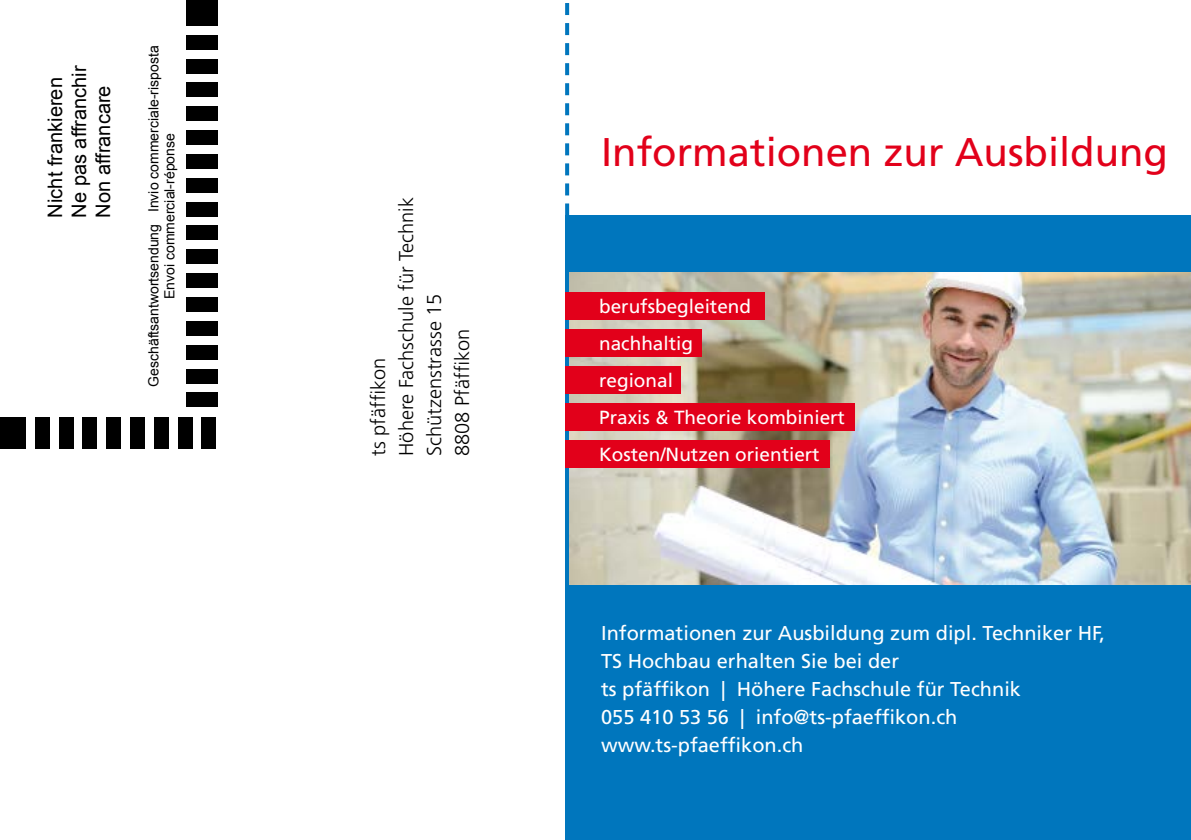
<style>
.page{position:relative;width:1191px;height:840px;background:#fff}
.page>*{position:absolute;margin:0;border:0;box-sizing:border-box;transform-origin:0 0}
.t1{font:40px "Frutiger";color:#e2001a}
.t2{font:20px/28px "Frutiger";color:#fff}
.t3{font:300 20px/28px "Frutiger";color:#000}
.t4{font:20px/24px "Arial";color:#000}
.t5{font:19px/36.8px "Frutiger";color:#fff}
.t6{font:14px/16px "Arial";color:#000;text-align:center}
</style>
<div class="page">
<svg style="left:565px;top:3px;width:4px;height:212px"></svg>
<div style="left:565px;top:215px;width:626px;height:624px;background:#0076bd"></div>
<img style="left:569px;top:272px;width:622px;height:312px">
<div style="left:0;top:417px;width:26px;height:31px;background:#000"></div>
<div style="left:35px;top:417px;width:14px;height:31px;background:#000"></div>
<div style="left:59px;top:417px;width:14px;height:31px;background:#000"></div>
<div style="left:83px;top:417px;width:14px;height:31px;background:#000"></div>
<div style="left:107px;top:417px;width:14px;height:31px;background:#000"></div>
<div style="left:130px;top:417px;width:15px;height:31px;background:#000"></div>
<div style="left:154px;top:417px;width:14px;height:31px;background:#000"></div>
<div style="left:178px;top:417px;width:14px;height:31px;background:#000"></div>
<div style="left:202px;top:417px;width:14px;height:31px;background:#000"></div>
<div style="left:186px;top:392px;width:31px;height:14px;background:#000"></div>
<div style="left:186px;top:369px;width:31px;height:14px;background:#000"></div>
<div style="left:186px;top:345px;width:31px;height:14px;background:#000"></div>
<div style="left:186px;top:321px;width:31px;height:14px;background:#000"></div>
<div style="left:186px;top:297px;width:31px;height:14px;background:#000"></div>
<div style="left:186px;top:273px;width:31px;height:14px;background:#000"></div>
<div style="left:186px;top:249px;width:31px;height:15px;background:#000"></div>
<div style="left:186px;top:226px;width:31px;height:14px;background:#000"></div>
<div style="left:186px;top:202px;width:31px;height:14px;background:#000"></div>
<div style="left:186px;top:178px;width:31px;height:14px;background:#000"></div>
<div style="left:186px;top:154px;width:31px;height:14px;background:#000"></div>
<div style="left:186px;top:130px;width:31px;height:15px;background:#000"></div>
<div style="left:186px;top:107px;width:31px;height:14px;background:#000"></div>
<div style="left:186px;top:83px;width:31px;height:14px;background:#000"></div>
<div style="left:186px;top:59px;width:31px;height:14px;background:#000"></div>
<div style="left:186px;top:35px;width:31px;height:14px;background:#000"></div>
<div style="left:186px;top:0;width:31px;height:26px;background:#000"></div>
<div style="left:565px;top:292px;width:199px;height:28px;background:#e2001a"></div>
<div style="left:565px;top:329px;width:137px;height:27px;background:#e2001a"></div>
<div style="left:565px;top:366px;width:115px;height:27px;background:#e2001a"></div>
<div style="left:565px;top:403px;width:289px;height:27px;background:#e2001a"></div>
<div style="left:565px;top:439px;width:264px;height:28px;background:#e2001a"></div>
<p class="t4" style="left:43px;top:217px;width:154px;rotate:-90deg">Nicht frankieren<br>Ne pas affranchir<br>Non affrancare</p>
<p class="t6" style="left:146px;top:386px;width:342px;rotate:-90deg">Geschäftsantwortsendung Invio commerciale-risposta<br>Envoi commercial-réponse</p>
<p class="t3" style="left:364px;top:455px;width:260px;rotate:-90deg">ts pfäffikon<br>Höhere Fachschule für Technik<br>Schützenstrasse 15<br>8808 Pfäffikon</p>
<h1 class="t1" style="left:601px;top:128px;width:568px">Informationen zur Ausbildung</h1>
<p class="t5" style="left:599px;top:288px;width:247px">berufsbegleitend nachhaltig<br>regional<br>Praxis &amp; Theorie kombiniert<br>Kosten/Nutzen orientiert</p>
<p class="t2" style="left:601px;top:619px;width:505px">Informationen zur Ausbildung zum dipl. Techniker HF, TS Hochbau erhalten Sie bei der<br>ts pfäffikon | Höhere Fachschule für Technik<br>055 410 53 56 | info@ts-pfaeffikon.ch www.ts-pfaeffikon.ch</p>
</div>
